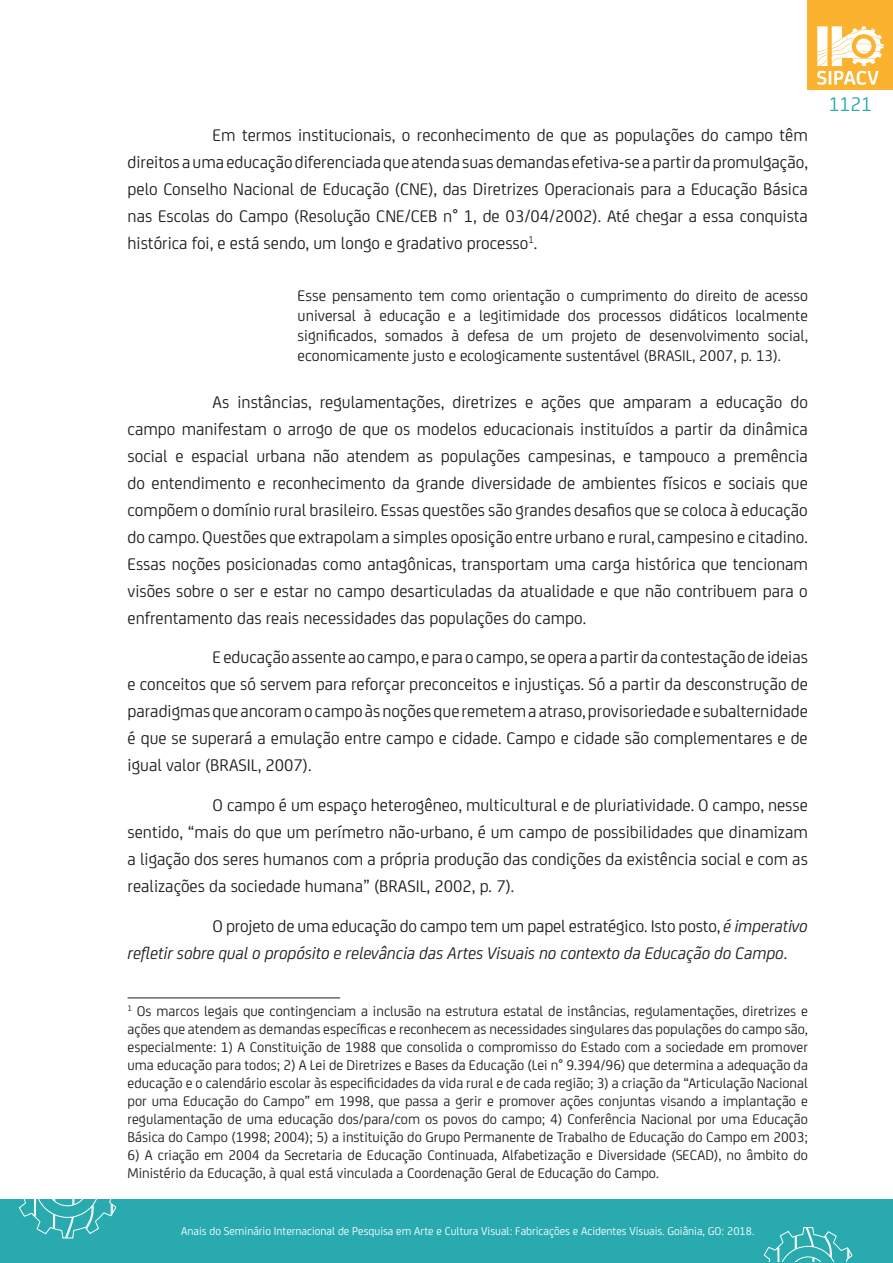
<style>
.page{position:relative;width:893px;height:1263px;background:#fff}
.page>*{position:absolute;margin:0;border:0;box-sizing:border-box;transform-origin:0 0}
.t1{font:21px "FS Joey";color:#28aaae}
.texto_corrido{font:18px/27px "FS Joey";color:#231f20;text-align:justify}
.texto_corrido-2{font:italic 18px/27px "FS Joey";letter-spacing:-.01em;color:#231f20}
.citações{font:16.5px/19.8px "FS Joey";color:#231f20;text-align:justify}
.notas_de_rodapé{font:15px/18px "FS Joey";color:#231f20;text-align:justify}
.t2{font:12px "FS Joey";color:#fff}
.s1{font-style:normal}
</style>
<div class="page">
<div style="left:808px;top:0;width:85px;height:89px;background:#fbb22e"></div>
<svg style="left:817px;top:26px;width:67px;height:59px"></svg>
<div style="left:0;top:1199px;width:893px;height:64px;background:#28aaae"></div>
<svg style="left:18px;top:1199px;width:99px;height:40px"></svg>
<svg style="left:763px;top:1227px;width:90px;height:35px"></svg>
<hr style="left:128px;top:997px;width:212px;height:1px;background:#231f20">
<p class="texto_corrido" style="left:128px;top:121px;width:682px;text-indent:85px">Em termos institucionais, o reconhecimento de que as populações do campo têm direitos a uma educação diferenciada que atenda suas demandas efetiva-se a partir da promulgação, pelo Conselho Nacional de Educação (CNE), das Diretrizes Operacionais para a Educação Básica nas Escolas do Campo (Resolução CNE/CEB n° 1, de 03/04/2002). Até chegar a essa conquista histórica foi, e está sendo, um longo e gradativo processo<sup>1</sup>.</p>
<p class="citações" style="left:298px;top:285px;width:512px">Esse pensamento tem como orientação o cumprimento do direito de acesso universal à educação e a legitimidade dos processos didáticos localmente significados, somados à defesa de um projeto de desenvolvimento social, economicamente justo e ecologicamente sustentável (BRASIL, 2007, p. 13).</p>
<p class="texto_corrido" style="left:128px;top:387px;width:682px;text-indent:85px">As instâncias, regulamentações, diretrizes e ações que amparam a educação do campo manifestam o arrogo de que os modelos educacionais instituídos a partir da dinâmica social e espacial urbana não atendem as populações campesinas, e tampouco a premência do entendimento e reconhecimento da grande diversidade de ambientes físicos e sociais que compõem o domínio rural brasileiro. Essas questões são grandes desafios que se coloca à educação do campo. Questões que extrapolam a simples oposição entre urbano e rural, campesino e citadino.<br>Essas noções posicionadas como antagônicas, transportam uma carga histórica que tencionam visões sobre o ser e estar no campo desarticuladas da atualidade e que não contribuem para o enfrentamento das reais necessidades das populações do campo.</p>
<p class="texto_corrido" style="left:128px;top:643px;width:682px;text-indent:85px">E educação assente ao campo, e para o campo, se opera a partir da contestação de ideias e conceitos que só servem para reforçar preconceitos e injustiças. Só a partir da desconstrução de paradigmas que ancoram o campo às noções que remetem a atraso, provisoriedade e subalternidade é que se superará a emulação entre campo e cidade. Campo e cidade são complementares e de igual valor (BRASIL, 2007).</p>
<p class="texto_corrido" style="left:128px;top:791px;width:682px;text-indent:85px">O campo é um espaço heterogêneo, multicultural e de pluriatividade. O campo, nesse sentido, “mais do que um perímetro não-urbano, é um campo de possibilidades que dinamizam a ligação dos seres humanos com a própria produção das condições da existência social e com as realizações da sociedade humana” (BRASIL, 2002, p. 7).</p>
<p class="texto_corrido-2" style="left:128px;top:912px;width:682px;text-indent:85px"><span class="s1">O projeto de uma educação do campo tem um papel estratégico. Isto posto,</span> é imperativo refletir sobre qual o propósito e relevância das Artes Visuais no contexto da Educação do Campo<span class="s1">.</span></p>
<p class="notas_de_rodapé" style="left:128px;top:1001px;width:682px"><sup>1</sup> Os marcos legais que contingenciam a inclusão na estrutura estatal de instâncias, regulamentações, diretrizes e ações que atendem as demandas específicas e reconhecem as necessidades singulares das populações do campo são, especialmente: 1) A Constituição de 1988 que consolida o compromisso do Estado com a sociedade em promover uma educação para todos; 2) A Lei de Diretrizes e Bases da Educação (Lei n° 9.394/96) que determina a adequação da educação e o calendário escolar às especificidades da vida rural e de cada região; 3) a criação da “Articulação Nacional por uma Educação do Campo” em 1998, que passa a gerir e promover ações conjuntas visando a implantação e regulamentação de uma educação dos/para/com os povos do campo; 4) Conferência Nacional por uma Educação Básica do Campo (1998; 2004); 5) a instituição do Grupo Permanente de Trabalho de Educação do Campo em 2003;</p>
<p class="notas_de_rodapé" style="left:128px;top:1145px;width:682px">6) A criação em 2004 da Secretaria de Educação Continuada, Alfabetização e Diversidade (SECAD), no âmbito do<br>Ministério da Educação, à qual está vinculada a Coordenação Geral de Educação do Campo.</p>
<p class="t2" style="left:181px;top:1223px;width:575px">Anais do Seminário Internacional de Pesquisa em Arte e Cultura Visual: Fabricações e Acidentes Visuais. Goiânia, GO: 2018.</p>
<p class="t1" style="left:829px;top:90px;width:45px">1121</p>
</div>
